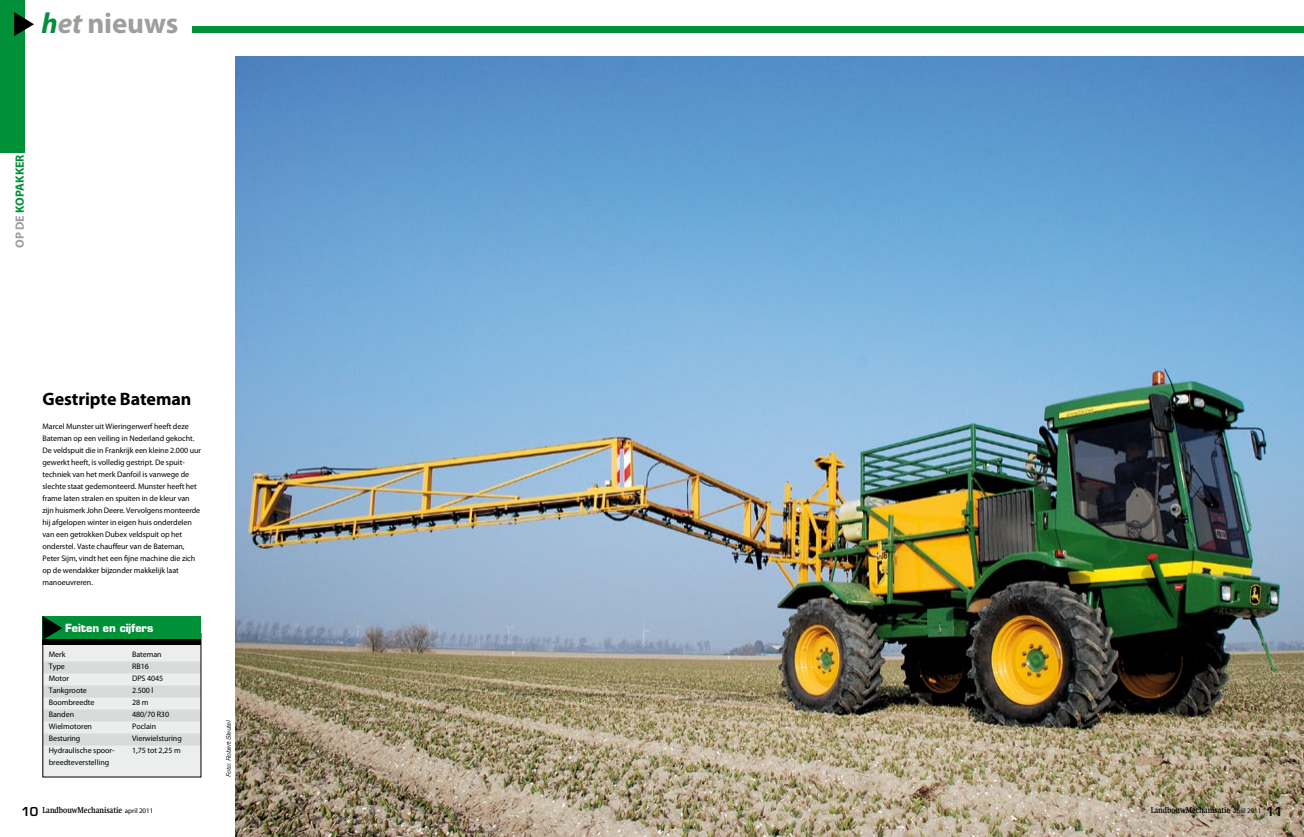
<style>
.page{position:relative;width:1304px;height:837px;background:#fff}
.page>*{position:absolute;margin:0;border:0;box-sizing:border-box;transform-origin:0 0}
.t1{font:700 29px "Myriad Pro";letter-spacing:-.005em;color:#9c9e9f}
.t2{font:700 18px "Myriad Pro";letter-spacing:-.005em;color:#000}
.t3{font:700 12px "Myriad Pro";letter-spacing:-.005em;color:#009037}
.t4{font:700 11px "Eurostile LT Std";letter-spacing:-.005em;color:#fff}
.t5{font:700 8.4px "Swift";letter-spacing:-.005em;color:#000;scale:.83 1}
.t6{font:8px/12px "Myriad Pro";letter-spacing:-.005em;color:#000}
.t7{font:italic 6px "Eurostile LT Std";color:#000}
.s1{font-style:italic;color:#009037}
.s2{font-style:italic}
.s3{color:#9c9e9f}
.s4{font-family:"Eurostile LT Std";font-weight:600;font-size:12px}
.s5{font-family:"Myriad Pro";font-weight:400;font-size:7px}
</style>
<div class="page">
<div style="left:0;top:0;width:24px;height:153px;background:#009037"></div>
<div style="left:193px;top:27px;width:459px;height:6px;background:#009037"></div>
<svg style="left:14px;top:12px;width:20px;height:24px"></svg>
<div style="left:652px;top:27px;width:652px;height:6px;background:#009037"></div>
<img style="left:235px;top:57px;width:1069px;height:779px">
<div style="left:43px;top:633px;width:158px;height:143px;background:#eceded"></div>
<div style="left:43px;top:661px;width:158px;height:12px;background:#d9dadb"></div>
<div style="left:43px;top:685px;width:158px;height:12px;background:#d9dadb"></div>
<div style="left:43px;top:709px;width:158px;height:12px;background:#d9dadb"></div>
<div style="left:43px;top:733px;width:158px;height:12px;background:#d9dadb"></div>
<div style="left:43px;top:615px;width:158px;height:24px;background:#009037"></div>
<div style="left:43px;top:639px;width:158px;height:6px;background:#000"></div>
<svg style="left:43px;top:615px;width:19px;height:24px"></svg>
<h1 class="t1" style="left:42px;top:4px;width:138px"><span class="s1">h</span><span class="s2">et</span> nieuws</h1>
<h3 class="t3" style="left:12px;top:248px;width:95px;rotate:-90deg"><span class="s3">op de</span> kopakker</h3>
<h2 class="t2" style="left:43px;top:387px;width:150px">Gestripte Bateman</h2>
<p class="t6" style="left:43px;top:420px;width:160px">Marcel Munster uit Wieringerwerf heeft deze Bateman op een veiling in Nederland gekocht.<br>De veldspuit die in Frankrijk een kleine 2.000 uur gewerkt heeft, is volledig gestript. De spuit&shy;techniek van het merk Danfoil is vanwege de slechte staat gedemonteerd. Munster heeft het frame laten stralen en spuiten in de kleur van zijn huismerk John Deere. Vervolgens monteerde hij afgelopen winter in eigen huis onderdelen van een getrokken Dubex veldspuit op het onderstel. Vaste chauffeur van de Bateman, Peter Sijm, vindt het een fijne machine die zich op de wendakker bijzonder makkelijk laat manoeuvreren.</p>
<h3 class="t4" style="left:65px;top:621px;width:90px">Feiten en cijfers</h3>
<p class="t6" style="left:49px;top:648px;width:18px">Merk</p>
<p class="t6" style="left:132px;top:648px;width:31px">Bateman</p>
<p class="t6" style="left:49px;top:660px;width:18px">Type</p>
<p class="t6" style="left:132px;top:660px;width:18px">RB16</p>
<p class="t6" style="left:49px;top:672px;width:22px">Motor</p>
<p class="t6" style="left:132px;top:672px;width:33px">DPS 4045</p>
<p class="t6" style="left:49px;top:684px;width:40px">Tankgroote</p>
<p class="t6" style="left:132px;top:684px;width:23px">2.500 l</p>
<p class="t6" style="left:49px;top:696px;width:47px">Boombreedte</p>
<p class="t6" style="left:132px;top:696px;width:18px">28 m</p>
<p class="t6" style="left:49px;top:708px;width:27px">Banden</p>
<p class="t6" style="left:132px;top:708px;width:39px">480/70 R30</p>
<p class="t6" style="left:49px;top:720px;width:45px">Wielmotoren</p>
<p class="t6" style="left:132px;top:720px;width:26px">Poclain</p>
<p class="t6" style="left:49px;top:732px;width:33px">Besturing</p>
<p class="t6" style="left:132px;top:732px;width:51px">Vierwielsturing</p>
<p class="t6" style="left:49px;top:744px;width:67px">Hydraulische spoor-</p>
<p class="t6" style="left:132px;top:744px;width:50px">1,75 tot 2,25 m</p>
<p class="t6" style="left:49px;top:756px;width:62px">breedteverstelling</p>
<p class="t5" style="left:21px;top:805px;width:160px"><span class="s4">10</span> LandbouwMechanisatie <span class="s5">april 2011</span></p>
<p class="t7" style="left:225px;top:776px;width:58px;rotate:-90deg">Foto: Robert Sleutel</p>
<p class="t5" style="left:1151px;top:805px;width:160px">LandbouwMechanisatie <span class="s5">april 2011</span> <span class="s4">11</span></p>
</div>
